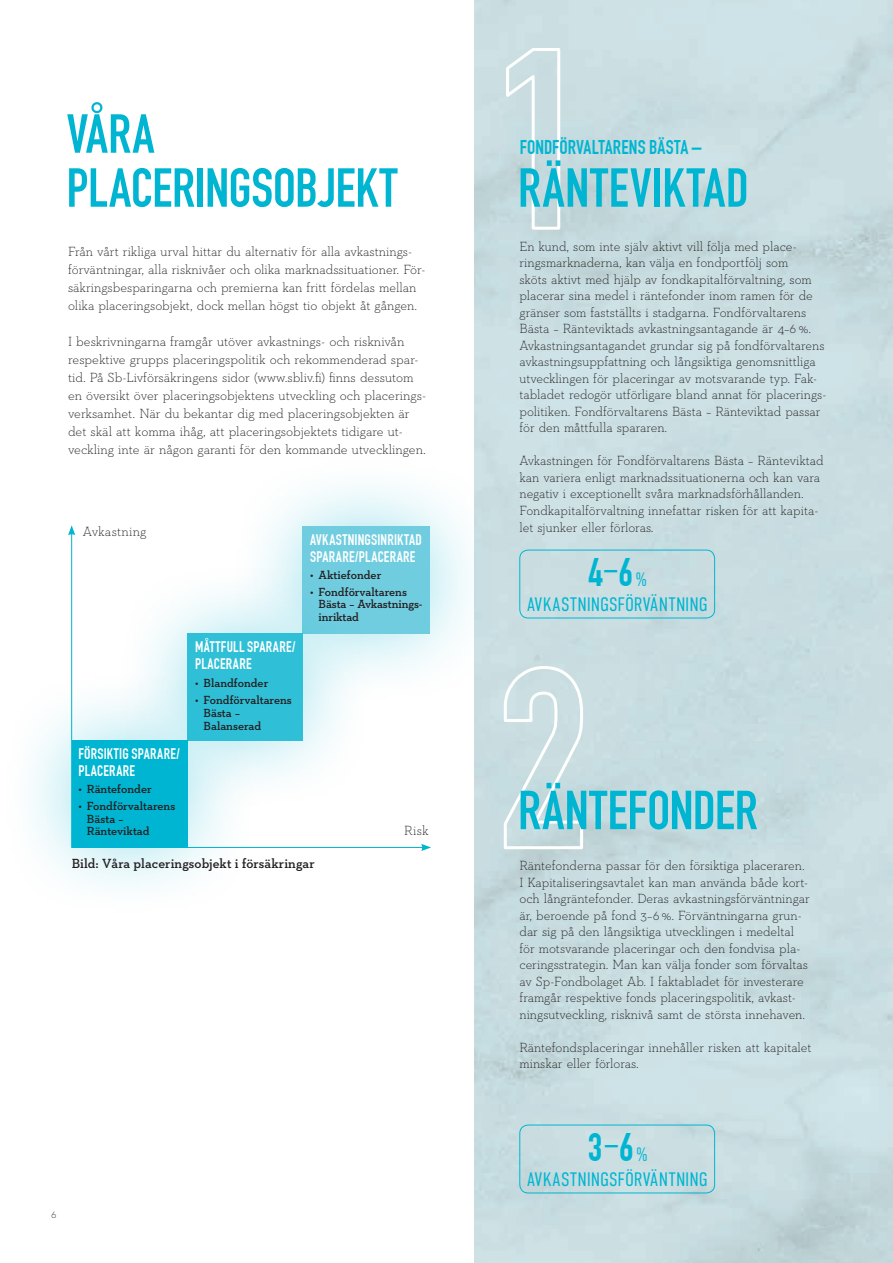
<style>
.page{position:relative;width:893px;height:1263px;background:#fff}
.page>*{position:absolute;margin:0;border:0;box-sizing:border-box;transform-origin:0 0}
.t1{font:700 54px/54px "DIN Condensed";letter-spacing:-.005em;color:#00b5d1}
.t2{font:700 54px "DIN Condensed";letter-spacing:.015em;color:#00b5d1}
.t3{font:700 39px "DIN Condensed";color:#00b5d1}
.t4{font:300 19.5px "DIN Condensed";color:#00b5d1}
.t5{font:700 19.5px "DIN Condensed";letter-spacing:.005em;color:#00b5d1}
.t6{font:700 15px/16.5px "DIN Condensed";letter-spacing:.02em;color:#fff}
.t7{font:300 13.5px/16.5px "Neutraface Slab Text";letter-spacing:-.005em;color:#231f20}
.t8{font:600 13.5px "Neutraface Slab Text";letter-spacing:.005em;color:#231f20}
.t9{font:300 13.5px "Neutraface Slab Text";letter-spacing:.015em;color:#231f20}
.t10{font:600 12px/12.8px "Neutraface Slab Text";letter-spacing:-.005em;color:#231f20}
.t11{font:300 10.5px "Neutraface Slab Text";color:#231f20}
.s1{font-weight:300}
.s2{font-weight:300;font-size:19.5px}
</style>
<div class="page">
<div style="left:475px;top:0;width:418px;height:1263px;background:#c9dee1"></div>
<svg style="left:505px;top:46px;width:57px;height:185px;background:#cddfe2"></svg>
<svg style="left:501px;top:664px;width:84px;height:187px;background:#cee0e3"></svg>
<hr style="left:71px;top:533px;width:1px;height:314px;background:#00b5d1">
<svg style="left:68px;top:525px;width:7px;height:10px"></svg>
<div style="left:41px;top:784px;width:438px;height:127px;background:#fff"></div>
<hr style="left:71px;top:847px;width:352px;height:1px;background:#00b5d1">
<svg style="left:421px;top:844px;width:10px;height:7px"></svg>
<div style="left:231px;top:454px;width:270px;height:250px;background:#00b5d1;opacity:.4"></div>
<div style="left:302px;top:526px;width:128px;height:107px;background:#70cde0"></div>
<div style="left:116px;top:562px;width:258px;height:249px;background:#00b5d1;opacity:.4"></div>
<div style="left:187px;top:633px;width:116px;height:107px;background:#2fc0d8"></div>
<div style="left:1px;top:669px;width:258px;height:250px;background:#00b5d1;opacity:.4"></div>
<div style="left:72px;top:740px;width:115px;height:107px;background:#00b5d1"></div>
<div style="left:519px;top:550px;width:196px;height:68px;border:1px solid #00b5d1;border-radius:9px"></div>
<div style="left:519px;top:1125px;width:196px;height:68px;border:1px solid #00b5d1;border-radius:9px"></div>
<h1 class="t1" style="left:67px;top:107px;width:332px">VÅRA<br>PLACERINGSOBJEKT</h1>
<p class="t7" style="left:68px;top:242px;width:359px;line-height:18px">Från vårt rikliga urval hittar du alternativ för alla avkastnings&shy;förväntningar, alla risknivåer och olika marknadssituationer. För&shy;säkringsbesparingarna och premierna kan fritt fördelas mellan olika placeringsobjekt, dock mellan högst tio objekt åt gången.</p>
<p class="t7" style="left:68px;top:332px;width:360px;line-height:18px">I beskrivningarna framgår utöver avkastnings- och risknivån respektive grupps placeringspolitik och rekommenderad spar&shy;tid. På Sb-Livförsäkringens sidor (www.sbliv.fi) finns dessutom en översikt över placeringsobjektens utveckling och placerings&shy;verksamhet. När du bekantar dig med placeringsobjekten är det skäl att komma ihåg, att placeringsobjektets tidigare ut&shy;veckling inte är någon garanti för den kommande utvecklingen.</p>
<p class="t9" style="left:83px;top:523px;width:65px">Avkastning</p>
<p class="t6" style="left:195px;top:639px;width:102px">MÅTTFULL SPARARE/<br>PLACERARE</p>
<p class="t10" style="left:195px;top:677px;width:75px">• Blandfonder</p>
<p class="t10" style="left:204px;top:694px;width:90px;text-indent:-9px">• Fondförvaltarens<br>Bästa –<br>Balanserad</p>
<p class="t6" style="left:310px;top:532px;width:113px">AVKASTNINGSINRIKTAD<br>SPARARE/PLACERARE</p>
<p class="t10" style="left:310px;top:568px;width:73px">• Aktiefonder</p>
<p class="t10" style="left:319px;top:585px;width:104px;text-indent:-9px">• Fondförvaltarens<br>Bästa – Avkastnings&shy;inriktad</p>
<p class="t6" style="left:78px;top:746px;width:103px">FÖRSIKTIG SPARARE/<br>PLACERARE</p>
<p class="t10" style="left:78px;top:782px;width:75px">• Räntefonder</p>
<p class="t10" style="left:87px;top:799px;width:90px;text-indent:-9px">• Fondförvaltarens<br>Bästa –<br>Ränteviktad</p>
<p class="t8" style="left:72px;top:855px;width:245px">Bild: Våra placeringsobjekt i försäkringar</p>
<p class="t7" style="left:404px;top:821px;width:26px">Risk</p>
<p class="t11" style="left:51px;top:1208px;width:7px">6</p>
<h3 class="t5" style="left:520px;top:136px;width:183px">FONDFÖRVALTARENS BÄSTA –</h3>
<h1 class="t2" style="left:518px;top:156px;width:232px">RÄNTEVIKTAD</h1>
<p class="t7" style="left:519px;top:238px;width:308px">En kund, som inte själv aktivt vill följa med place&shy;ringsmarknaderna, kan välja en fondportfölj som<br>sköts aktivt med hjälp av fondkapitalförvaltning, som placerar sina medel i räntefonder inom ramen för de gränser som fastställts i stadgarna. Fondförvaltarens Bästa – Ränteviktads avkastningsantagande är 4–6 %.<br>Avkastningsantagandet grundar sig på fondförvaltarens avkastningsuppfattning och långsiktiga genomsnittliga utvecklingen för placeringar av motsvarande typ. Fak&shy;tabladet redogör utförligare bland annat för placerings&shy;politiken. Fondförvaltarens Bästa – Ränteviktad passar för den måttfulla spararen.</p>
<p class="t7" style="left:519px;top:452px;width:305px">Avkastningen för Fondförvaltarens Bästa – Ränteviktad kan variera enligt marknadssituationerna och kan vara negativ i exceptionellt svåra marknadsförhållanden.<br>Fondkapitalförvaltning innefattar risken för att kapita&shy;let sjunker eller förloras.</p>
<h2 class="t3" style="left:588px;top:550px;width:60px">4<span class="s1">–</span>6 <span class="s2">%</span></h2>
<h3 class="t4" style="left:527px;top:594px;width:182px">AVKASTNINGSFÖRVÄNTNING</h3>
<h1 class="t1" style="left:518px;top:784px;width:241px">RÄNTEFONDER</h1>
<p class="t7" style="left:519px;top:857px;width:292px">Räntefonderna passar för den försiktiga placeraren.<br>I Kapitaliseringsavtalet kan man använda både kort&shy;och långräntefonder. Deras avkastningsförväntningar är, beroende på fond 3–6 %. Förväntningarna grun&shy;dar sig på den långsiktiga utvecklingen i medeltal för motsvarande placeringar och den fondvisa pla&shy;ceringsstrategin. Man kan välja fonder som förvaltas av Sp-Fondbolaget Ab. I faktabladet för investerare framgår respektive fonds placeringspolitik, avkast&shy;ningsutveckling, risknivå samt de största innehaven.</p>
<p class="t7" style="left:519px;top:1039px;width:294px">Räntefondsplaceringar innehåller risken att kapitalet minskar eller förloras.</p>
<h2 class="t3" style="left:588px;top:1125px;width:61px">3<span class="s1">–</span>6<span class="s2">%</span></h2>
<h3 class="t4" style="left:527px;top:1168px;width:182px">AVKASTNINGSFÖRVÄNTNING</h3>
</div>
